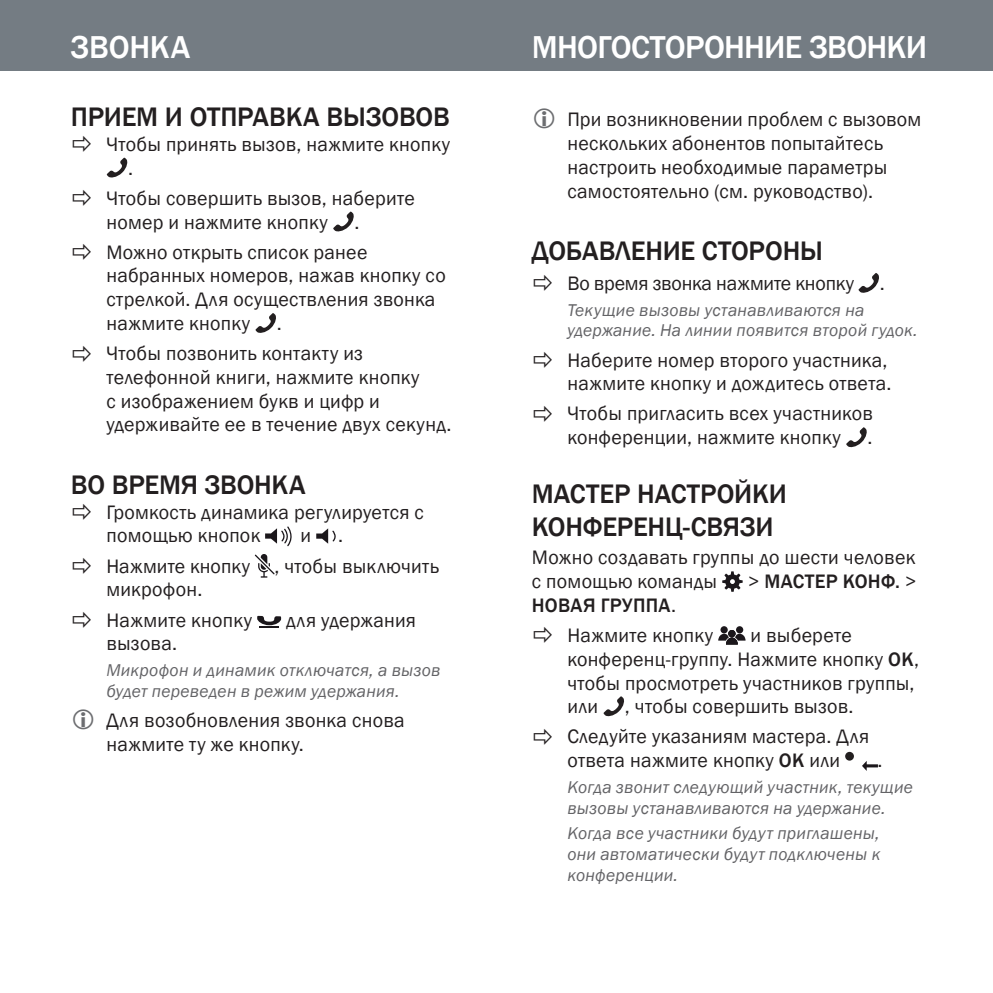
<style>
.page{position:relative;width:993px;height:993px;background:#fff}
.page>*{position:absolute;margin:0;border:0;box-sizing:border-box;transform-origin:0 0}
.Rubrik_1{font:500 32.5px "Franklin Gothic";letter-spacing:-.025em;color:#fff}
.Rubrik_2{font:500 27.5px/32.5px "Franklin Gothic";letter-spacing:-.01em;color:#231f20}
.Bröd_ih{font:20px/23.8px "Franklin Gothic";letter-spacing:.015em;color:#231f20}
.Bröd{font:20px/23.8px "Franklin Gothic";letter-spacing:.015em;color:#231f20}
.Bröd_ih-2{font:20px "Franklin Gothic";letter-spacing:-.01em;color:#231f20}
.Bröd-2{font:500 20px "Franklin Gothic";letter-spacing:.015em;color:#231f20}
.Bröd_i_kommentar{font:italic 17.5px/20.8px "Franklin Gothic";letter-spacing:.015em;color:#636366}
.s1{font-weight:400}
.s2{font-weight:500}
</style>
<div class="page">
<div style="left:0;top:0;width:992px;height:71px;background:#747c83"></div>
<svg style="left:106px;top:157px;width:22px;height:21px"></svg>
<svg style="left:333px;top:211px;width:21px;height:21px"></svg>
<svg style="left:255px;top:313px;width:21px;height:20px"></svg>
<svg style="left:265px;top:526px;width:27px;height:20px"></svg>
<svg style="left:316px;top:528px;width:20px;height:15px"></svg>
<svg style="left:255px;top:554px;width:19px;height:23px"></svg>
<svg style="left:257px;top:615px;width:24px;height:12px"></svg>
<svg style="left:858px;top:273px;width:21px;height:20px"></svg>
<svg style="left:846px;top:427px;width:21px;height:21px"></svg>
<svg style="left:722px;top:571px;width:20px;height:20px"></svg>
<div style="left:728px;top:629px;width:7px;height:8px;background:#1b171b;border-radius:50%"></div>
<div style="left:720px;top:626px;width:7px;height:7px;background:#1b171b;border-radius:50%"></div>
<svg style="left:735px;top:626px;width:8px;height:7px"></svg>
<svg style="left:718px;top:633px;width:27px;height:11px"></svg>
<svg style="left:603px;top:696px;width:21px;height:20px"></svg>
<svg style="left:862px;top:761px;width:15px;height:9px"></svg>
<svg style="left:844px;top:751px;width:9px;height:9px"></svg>
<p class="Rubrik_1" style="left:71px;top:27px;width:121px">ЗВОНКА</p>
<p class="Rubrik_2" style="left:71px;top:100px;width:380px">ПРИЕМ И ОТПРАВКА ВЫЗОВОВ</p>
<p class="Bröd_ih" style="left:128px;top:133px;width:323px;text-indent:-22px">Чтобы принять вызов, нажмите кнопку .</p>
<p class="Bröd_ih" style="left:106px;top:186px;width:310px">Чтобы совершить вызов, наберите номер и нажмите кнопку</p>
<p class="Bröd_ih" style="left:354px;top:210px;width:6px">.</p>
<p class="Bröd_ih" style="left:106px;top:240px;width:341px">Можно открыть список ранее набранных номеров, нажав кнопку со стрелкой. Для осуществления звонка нажмите кнопку</p>
<p class="Bröd_ih" style="left:277px;top:312px;width:6px">.</p>
<p class="Bröd_ih" style="left:106px;top:342px;width:346px">Чтобы позвонить контакту из телефонной книги, нажмите кнопку<br>с изображением букв и цифр и удерживайте ее в течение двух секунд.</p>
<p class="Rubrik_2" style="left:71px;top:468px;width:236px">ВО ВРЕМЯ ЗВОНКА</p>
<p class="Bröd_ih" style="left:106px;top:500px;width:319px">Громкость динамика регулируется с помощью кнопок</p>
<p class="Bröd_ih" style="left:300px;top:524px;width:12px">и</p>
<p class="Bröd_ih" style="left:338px;top:524px;width:6px">.</p>
<p class="Bröd_ih" style="left:106px;top:554px;width:334px">Нажмите кнопку , чтобы выключить микрофон.</p>
<p class="Bröd_ih" style="left:106px;top:608px;width:147px">Нажмите кнопку</p>
<p class="Bröd_ih" style="left:286px;top:608px;width:131px">для удержания</p>
<p class="Bröd_ih" style="left:106px;top:632px;width:72px">вызова.</p>
<p class="Bröd_i_kommentar" style="left:106px;top:660px;width:335px">Микрофон и динамик отключатся, а вызов будет переведен в режим удержания.</p>
<p class="Bröd_ih" style="left:106px;top:708px;width:300px">Для возобновления звонка снова нажмите ту же кнопку.</p>
<p class="Rubrik_1" style="left:531px;top:27px;width:396px">МНОГОСТОРОННИЕ ЗВОНКИ</p>
<p class="Bröd_ih" style="left:567px;top:108px;width:355px">При возникновении проблем с вызовом нескольких абонентов попытайтесь настроить необходимые параметры самостоятельно (см. руководство).</p>
<p class="Rubrik_2" style="left:531px;top:234px;width:293px">ДОБАВЛЕНИЕ СТОРОНЫ</p>
<p class="Bröd_ih-2" style="left:567px;top:271px;width:288px">Во время звонка нажмите кнопку</p>
<p class="Bröd_ih" style="left:879px;top:272px;width:6px">.</p>
<p class="Bröd_i_kommentar" style="left:567px;top:299px;width:351px">Текущие вызовы устанавливаются на удержание. На линии появится второй гудок.</p>
<p class="Bröd_ih" style="left:567px;top:348px;width:325px">Наберите номер второго участника, нажмите кнопку и дождитесь ответа.</p>
<p class="Bröd_ih" style="left:567px;top:402px;width:307px">Чтобы пригласить всех участников конференции, нажмите кнопку</p>
<p class="Bröd_ih" style="left:867px;top:426px;width:6px">.</p>
<p class="Rubrik_2" style="left:531px;top:477px;width:256px">МАСТЕР НАСТРОЙКИ<br>КОНФЕРЕНЦ-СВЯЗИ</p>
<p class="Bröd" style="left:531px;top:546px;width:384px">Можно создавать группы до шести человек с помощью команды</p>
<p class="Bröd-2" style="left:747px;top:568px;width:170px"><span class="s1">&gt;</span> МАСТЕР КОНФ. <span class="s1">&gt;</span></p>
<p class="Bröd-2" style="left:531px;top:592px;width:145px">НОВАЯ ГРУППА<span class="s1">.</span></p>
<p class="Bröd_ih" style="left:567px;top:623px;width:147px">Нажмите кнопку</p>
<p class="Bröd_ih" style="left:567px;top:623px;width:353px;text-indent:183px">и выберете конференц-группу. Нажмите кнопку <span class="s2">OK</span>, чтобы просмотреть участников группы, или</p>
<p class="Bröd_ih" style="left:624px;top:695px;width:230px">, чтобы совершить вызов.</p>
<p class="Bröd_ih" style="left:567px;top:725px;width:303px">Следуйте указаниям мастера. Для ответа нажмите кнопку <span class="s2">OK</span> или</p>
<p class="Bröd_ih" style="left:877px;top:748px;width:6px">.</p>
<p class="Bröd_i_kommentar" style="left:567px;top:776px;width:347px">Когда звонит следующий участник, текущие вызовы устанавливаются на удержание.</p>
<p class="Bröd_i_kommentar" style="left:567px;top:823px;width:314px;text-align:justify">Когда все участники будут приглашены, они автоматически будут подключены к конференции.</p>
</div>
